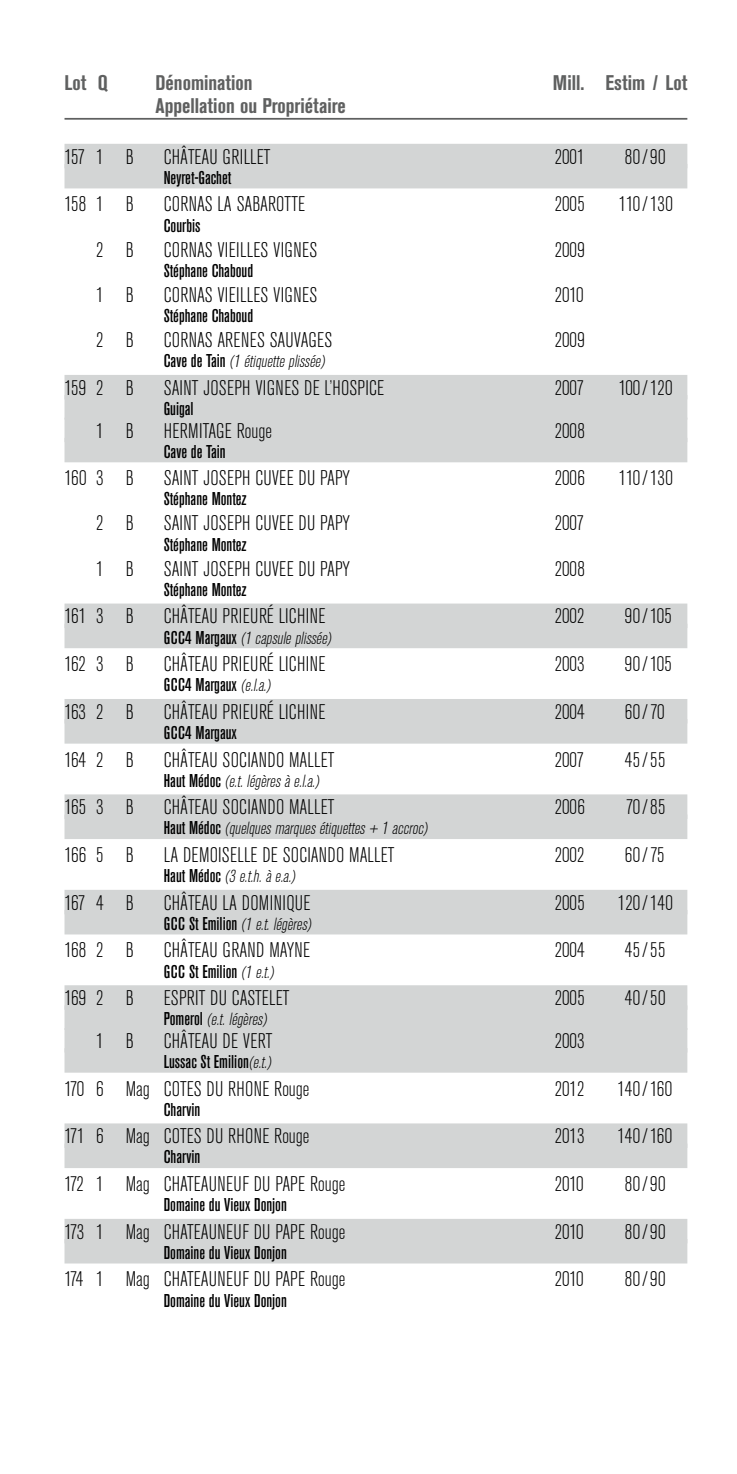
<style>
.page{position:relative;width:737px;height:1474px;background:#fff}
.page>*{position:absolute;margin:0;border:0;box-sizing:border-box;transform-origin:0 0}
.t1{font:300 condensed 21px "Akzidenz Grotesk BE";color:#000}
.t2{font:700 condensed 21px "Akzidenz Grotesk BE";color:#5f6060}
.t3{font:500 condensed 18.38px "Akzidenz Grotesk BE";color:#000}
.t4{font:italic 300 condensed 17.5px "Akzidenz Grotesk BE";color:#000}
.s1{font-weight:500;font-style:normal;font-size:18.38px}
.s2{font-weight:300;font-style:italic;font-size:17.5px}
</style>
<div class="page">
<hr style="left:64px;top:118px;width:623px;height:2px;background:#5f6060">
<div style="left:64px;top:144px;width:623px;height:24px;background:#d3d5d5"></div>
<div style="left:64px;top:164px;width:623px;height:24px;background:#d3d5d5"></div>
<div style="left:64px;top:375px;width:623px;height:24px;background:#d3d5d5"></div>
<div style="left:64px;top:395px;width:623px;height:24px;background:#d3d5d5"></div>
<div style="left:64px;top:417px;width:623px;height:25px;background:#d3d5d5"></div>
<div style="left:64px;top:438px;width:623px;height:24px;background:#d3d5d5"></div>
<div style="left:64px;top:603px;width:623px;height:25px;background:#d3d5d5"></div>
<div style="left:64px;top:623px;width:623px;height:25px;background:#d3d5d5"></div>
<div style="left:64px;top:699px;width:623px;height:24px;background:#d3d5d5"></div>
<div style="left:64px;top:719px;width:623px;height:24px;background:#d3d5d5"></div>
<div style="left:64px;top:794px;width:623px;height:25px;background:#d3d5d5"></div>
<div style="left:64px;top:814px;width:623px;height:25px;background:#d3d5d5"></div>
<div style="left:64px;top:889px;width:623px;height:25px;background:#d3d5d5"></div>
<div style="left:64px;top:910px;width:623px;height:24px;background:#d3d5d5"></div>
<div style="left:64px;top:985px;width:623px;height:24px;background:#d3d5d5"></div>
<div style="left:64px;top:1005px;width:623px;height:24px;background:#d3d5d5"></div>
<div style="left:64px;top:1028px;width:623px;height:24px;background:#d3d5d5"></div>
<div style="left:64px;top:1048px;width:623px;height:24px;background:#d3d5d5"></div>
<div style="left:64px;top:1123px;width:623px;height:24px;background:#d3d5d5"></div>
<div style="left:64px;top:1143px;width:623px;height:25px;background:#d3d5d5"></div>
<div style="left:64px;top:1218px;width:623px;height:25px;background:#d3d5d5"></div>
<div style="left:64px;top:1238px;width:623px;height:25px;background:#d3d5d5"></div>
<p class="t2" style="left:64px;top:71px;width:45px">Lot Q</p>
<p class="t2" style="left:155px;top:71px;width:99px">Dénomination</p>
<p class="t2" style="left:553px;top:71px;width:136px">Mill. Estim / Lot</p>
<p class="t2" style="left:155px;top:94px;width:192px">Appellation ou Propriétaire</p>
<p class="t1" style="left:64px;top:145px;width:71px">157 1 B</p>
<p class="t1" style="left:164px;top:145px;width:108px">CHÂTEAU GRILLET</p>
<p class="t1" style="left:555px;top:145px;width:31px">2001</p>
<p class="t1" style="left:625px;top:145px;width:42px">80/90</p>
<p class="t3" style="left:164px;top:167px;width:69px">Neyret-Gachet</p>
<p class="t1" style="left:64px;top:193px;width:71px">158 1 B</p>
<p class="t1" style="left:164px;top:193px;width:143px">CORNAS LA SABAROTTE</p>
<p class="t1" style="left:555px;top:193px;width:32px">2005</p>
<p class="t1" style="left:619px;top:193px;width:56px">110/130</p>
<p class="t3" style="left:164px;top:215px;width:38px">Courbis</p>
<p class="t1" style="left:96px;top:238px;width:39px">2 B</p>
<p class="t1" style="left:164px;top:238px;width:155px">CORNAS VIEILLES VIGNES</p>
<p class="t1" style="left:555px;top:238px;width:32px">2009</p>
<p class="t3" style="left:164px;top:260px;width:91px">Stéphane Chaboud</p>
<p class="t1" style="left:96px;top:283px;width:39px">1 B</p>
<p class="t1" style="left:164px;top:283px;width:155px">CORNAS VIEILLES VIGNES</p>
<p class="t1" style="left:555px;top:283px;width:30px">2010</p>
<p class="t3" style="left:164px;top:305px;width:91px">Stéphane Chaboud</p>
<p class="t1" style="left:96px;top:328px;width:39px">2 B</p>
<p class="t1" style="left:164px;top:328px;width:170px">CORNAS ARENES SAUVAGES</p>
<p class="t1" style="left:555px;top:328px;width:32px">2009</p>
<p class="t4" style="left:164px;top:352px;width:166px"><span class="s1">C a v e d e Ta i n</span> (1étiquetteplissée)</p>
<p class="t1" style="left:64px;top:376px;width:71px">159 2 B</p>
<p class="t1" style="left:164px;top:376px;width:222px">SAINT JOSEPH VIGNES DE L’HOSPICE</p>
<p class="t1" style="left:555px;top:376px;width:31px">2007</p>
<p class="t1" style="left:619px;top:376px;width:55px">100/120</p>
<p class="t3" style="left:164px;top:398px;width:31px">Guigal</p>
<p class="t1" style="left:96px;top:419px;width:39px">1 B</p>
<p class="t1" style="left:164px;top:419px;width:110px">HERMITAGE Rouge</p>
<p class="t1" style="left:555px;top:419px;width:32px">2008</p>
<p class="t3" style="left:164px;top:441px;width:63px">Cave de Tain</p>
<p class="t1" style="left:64px;top:467px;width:71px">160 3 B</p>
<p class="t1" style="left:164px;top:467px;width:188px">SAINT JOSEPH CUVEE DU PAPY</p>
<p class="t1" style="left:555px;top:467px;width:32px">2006</p>
<p class="t1" style="left:619px;top:467px;width:56px">110/130</p>
<p class="t3" style="left:164px;top:489px;width:84px">Stéphane Montez</p>
<p class="t1" style="left:96px;top:512px;width:39px">2 B</p>
<p class="t1" style="left:164px;top:512px;width:188px">SAINT JOSEPH CUVEE DU PAPY</p>
<p class="t1" style="left:555px;top:512px;width:31px">2007</p>
<p class="t3" style="left:164px;top:534px;width:84px">Stéphane Montez</p>
<p class="t1" style="left:96px;top:557px;width:39px">1 B</p>
<p class="t1" style="left:164px;top:557px;width:188px">SAINT JOSEPH CUVEE DU PAPY</p>
<p class="t1" style="left:555px;top:557px;width:32px">2008</p>
<p class="t3" style="left:164px;top:579px;width:84px">Stéphane Montez</p>
<p class="t1" style="left:64px;top:605px;width:71px">161 3 B</p>
<p class="t1" style="left:164px;top:605px;width:163px">CHÂTEAU PRIEURÉ LICHINE</p>
<p class="t1" style="left:555px;top:605px;width:31px">2002</p>
<p class="t1" style="left:625px;top:605px;width:49px">90/105</p>
<p class="t4" style="left:164px;top:628px;width:172px"><span class="s1">G C C 4 M a rg a u x</span> (1capsuleplissée)</p>
<p class="t1" style="left:64px;top:652px;width:71px">162 3 B</p>
<p class="t1" style="left:164px;top:652px;width:163px">CHÂTEAU PRIEURÉ LICHINE</p>
<p class="t1" style="left:555px;top:652px;width:31px">2003</p>
<p class="t1" style="left:625px;top:652px;width:49px">90/105</p>
<p class="t3" style="left:164px;top:674px;width:111px">GCC4 Margaux <span class="s2">(e.l.a.)</span></p>
<p class="t1" style="left:64px;top:700px;width:71px">163 2 B</p>
<p class="t1" style="left:164px;top:700px;width:163px">CHÂTEAU PRIEURÉ LICHINE</p>
<p class="t1" style="left:555px;top:700px;width:31px">2004</p>
<p class="t1" style="left:624px;top:700px;width:41px">60/70</p>
<p class="t3" style="left:164px;top:722px;width:75px">GCC4 Margaux</p>
<p class="t1" style="left:64px;top:748px;width:71px">164 2 B</p>
<p class="t1" style="left:164px;top:748px;width:172px">CHÂTEAU SOCIANDO MALLET</p>
<p class="t1" style="left:555px;top:748px;width:31px">2007</p>
<p class="t1" style="left:625px;top:748px;width:42px">45/55</p>
<p class="t4" style="left:164px;top:771px;width:160px"><span class="s1">H a u t M é d o c</span> (e.t.légèresàe.l.a.)</p>
<p class="t1" style="left:64px;top:795px;width:71px">165 3 B</p>
<p class="t1" style="left:164px;top:795px;width:172px">CHÂTEAU SOCIANDO MALLET</p>
<p class="t1" style="left:555px;top:795px;width:32px">2006</p>
<p class="t1" style="left:625px;top:795px;width:41px">70/85</p>
<p class="t4" style="left:164px;top:819px;width:268px"><span class="s1">H a u t M é d o c</span> (quelquesmarquesétiquettes+ 1accroc)</p>
<p class="t1" style="left:64px;top:843px;width:71px">166 5 B</p>
<p class="t1" style="left:164px;top:843px;width:232px">LA DEMOISELLE DE SOCIANDO MALLET</p>
<p class="t1" style="left:555px;top:843px;width:31px">2002</p>
<p class="t1" style="left:624px;top:843px;width:41px">60/75</p>
<p class="t4" style="left:164px;top:866px;width:136px"><span class="s1">Haut M édoc</span> (3e.t.h.àe.a.)</p>
<p class="t1" style="left:64px;top:891px;width:71px">167 4 B</p>
<p class="t1" style="left:164px;top:891px;width:148px">CHÂTEAU LA DOMINIQUE</p>
<p class="t1" style="left:555px;top:891px;width:32px">2005</p>
<p class="t1" style="left:618px;top:891px;width:56px">120/140</p>
<p class="t4" style="left:164px;top:914px;width:152px"><span class="s1">G C C St E m i l i o n</span> (1e.t.légères)</p>
<p class="t1" style="left:64px;top:938px;width:71px">168 2 B</p>
<p class="t1" style="left:164px;top:938px;width:148px">CHÂTEAU GRAND MAYNE</p>
<p class="t1" style="left:555px;top:938px;width:31px">2004</p>
<p class="t1" style="left:625px;top:938px;width:42px">45/55</p>
<p class="t3" style="left:164px;top:961px;width:115px">GCC St Emilion <span class="s2">(1e.t.)</span></p>
<p class="t1" style="left:64px;top:986px;width:71px">169 2 B</p>
<p class="t1" style="left:164px;top:986px;width:127px">ESPRIT DU CASTELET</p>
<p class="t1" style="left:555px;top:986px;width:32px">2005</p>
<p class="t1" style="left:625px;top:986px;width:42px">40/50</p>
<p class="t4" style="left:164px;top:1009px;width:108px"><span class="s1">P o m e r o l</span> (e.t.légères)</p>
<p class="t1" style="left:96px;top:1029px;width:39px">1 B</p>
<p class="t1" style="left:164px;top:1029px;width:110px">CHÂTEAU DE VERT</p>
<p class="t1" style="left:555px;top:1029px;width:31px">2003</p>
<p class="t3" style="left:164px;top:1051px;width:112px">Lussac St Emilion<span class="s2">(e.t.)</span></p>
<p class="t1" style="left:64px;top:1077px;width:246px">170 6 Mag COTES DU RHONE Rouge</p>
<p class="t1" style="left:555px;top:1077px;width:31px">2012</p>
<p class="t1" style="left:617px;top:1077px;width:56px">140/160</p>
<p class="t3" style="left:164px;top:1099px;width:38px">Charvin</p>
<p class="t1" style="left:64px;top:1124px;width:246px">171 6 Mag COTES DU RHONE Rouge</p>
<p class="t1" style="left:555px;top:1124px;width:31px">2013</p>
<p class="t1" style="left:617px;top:1124px;width:56px">140/160</p>
<p class="t3" style="left:164px;top:1146px;width:38px">Charvin</p>
<p class="t1" style="left:64px;top:1172px;width:282px">172 1 Mag CHATEAUNEUF DU PAPE Rouge</p>
<p class="t1" style="left:555px;top:1172px;width:30px">2010</p>
<p class="t1" style="left:625px;top:1172px;width:42px">80/90</p>
<p class="t3" style="left:164px;top:1194px;width:124px">Domaine du Vieux Donjon</p>
<p class="t1" style="left:64px;top:1220px;width:282px">173 1 Mag CHATEAUNEUF DU PAPE Rouge</p>
<p class="t1" style="left:555px;top:1220px;width:30px">2010</p>
<p class="t1" style="left:625px;top:1220px;width:42px">80/90</p>
<p class="t3" style="left:164px;top:1242px;width:124px">Domaine du Vieux Donjon</p>
<p class="t1" style="left:64px;top:1267px;width:282px">174 1 Mag CHATEAUNEUF DU PAPE Rouge</p>
<p class="t1" style="left:555px;top:1267px;width:30px">2010</p>
<p class="t1" style="left:625px;top:1267px;width:42px">80/90</p>
<p class="t3" style="left:164px;top:1289px;width:124px">Domaine du Vieux Donjon</p>
</div>
